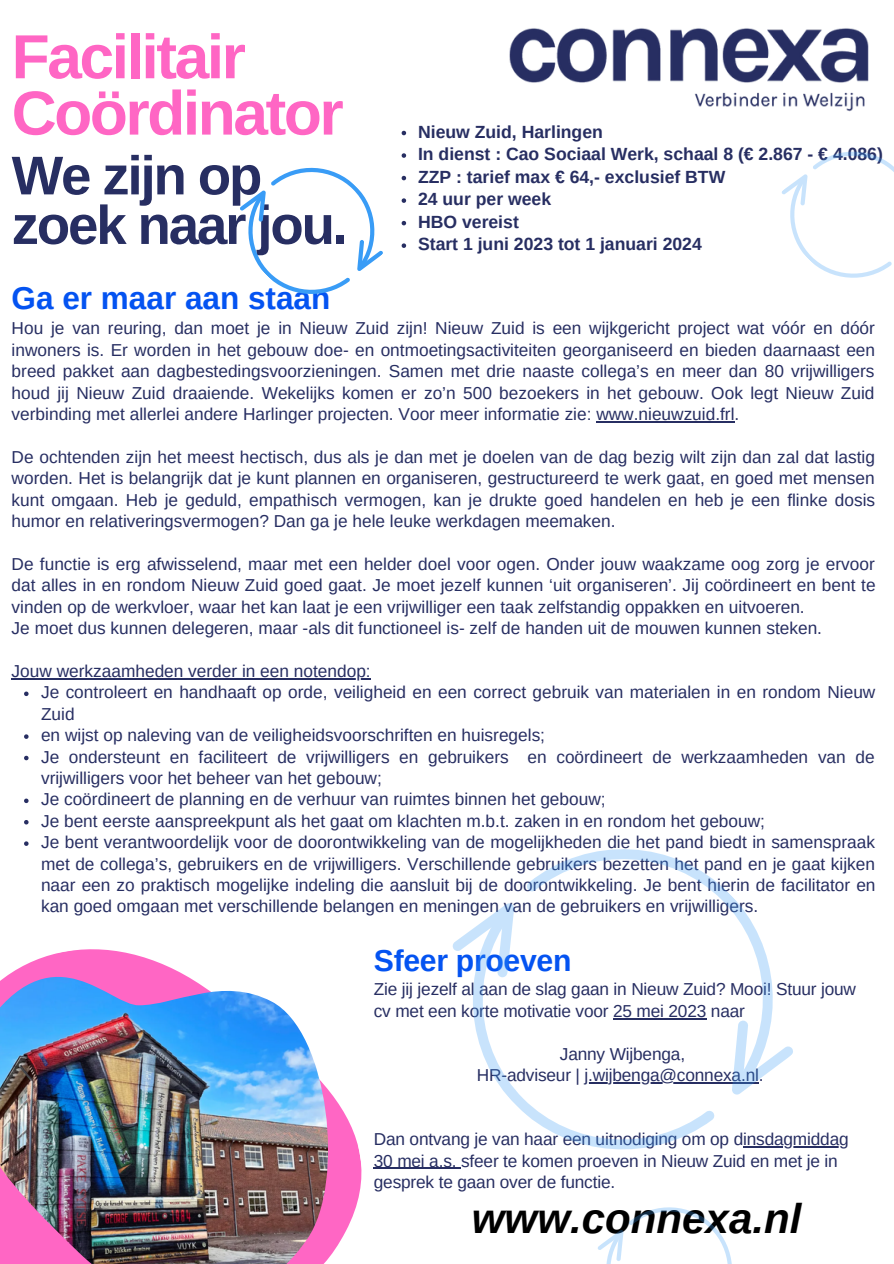
<style>
.page{position:relative;width:894px;height:1264px;background:#fff}
.page>*{position:absolute;margin:0;border:0;box-sizing:border-box;transform-origin:0 0}
.t1{font:700 62.25px/56.2px "Arimo";letter-spacing:-.04em;color:#ff66c4}
.t2{font:700 54.6px/49.5px "Arimo";letter-spacing:-.04em;color:#272e62}
.t3{font:italic 700 42px "Arimo";color:#000}
.t4{font:700 31.5px "Arimo";color:#0453f1}
.t5{font:700 30.15px "Arimo";letter-spacing:-.01em;color:#0453f1}
.t6{font:700 17.55px "Arimo";color:#272e62}
.t7{font:17.25px/21.5px "Arimo";color:#272e62}
</style>
<div class="page">
<img style="left:509px;top:28px;width:360px;height:84px">
<svg style="left:7px;top:949px;width:373px;height:310px"></svg>
<img style="left:0;top:976px;width:328px;height:287px">
<svg style="left:401px;top:131px;width:5px;height:4px"></svg>
<svg style="left:24px;top:691px;width:5px;height:5px"></svg>
<svg style="left:24px;top:734px;width:5px;height:5px"></svg>
<svg style="left:24px;top:755px;width:5px;height:5px"></svg>
<svg style="left:24px;top:798px;width:5px;height:5px"></svg>
<svg style="left:24px;top:820px;width:5px;height:4px"></svg>
<svg style="left:24px;top:841px;width:5px;height:4px"></svg>
<hr style="left:596px;top:421px;width:138px;height:1px;background:#272e62">
<hr style="left:12px;top:678px;width:358px;height:1px;background:#272e62">
<hr style="left:743px;top:1146px;width:105px;height:1px;background:#272e62">
<hr style="left:374px;top:1167px;width:87px;height:1px;background:#272e62">
<svg style="left:240px;top:153px;width:166px;height:141px"></svg>
<svg style="left:781px;top:151px;width:112px;height:127px"></svg>
<svg style="left:597px;top:1210px;width:135px;height:53px"></svg>
<svg style="left:411px;top:905px;width:304px;height:305px"></svg>
<svg style="left:524px;top:849px;width:269px;height:247px"></svg>
<p class="t1" style="left:12px;top:29px;width:333px">Facilitair<br>Coördinator</p>
<p class="t2" style="left:12px;top:151px;width:337px">We zijn op zoek naar jou.</p>
<p class="t6" style="left:418px;top:122px;width:186px">Nieuw Zuid, Harlingen</p>
<p class="t6" style="left:418px;top:144px;width:466px">In dienst : Cao Sociaal Werk, schaal 8 (€ 2.867 - € 4.086)</p>
<p class="t6" style="left:418px;top:167px;width:308px">ZZP : tarief max € 64,- exclusief BTW</p>
<p class="t6" style="left:418px;top:189px;width:134px">24 uur per week</p>
<p class="t6" style="left:418px;top:212px;width:102px">HBO vereist</p>
<p class="t6" style="left:418px;top:234px;width:285px">Start 1 juni 2023 tot 1 januari 2024</p>
<p class="t4" style="left:12px;top:280px;width:320px">Ga er maar aan staan</p>
<p class="t7" style="left:12px;top:318px;width:864px;text-align:justify">Hou je van reuring, dan moet je in Nieuw Zuid zijn! Nieuw Zuid is een wijkgericht project wat vóór en dóór inwoners is. Er worden in het gebouw doe- en ontmoetingsactiviteiten georganiseerd en bieden daarnaast een breed pakket aan dagbestedingsvoorzieningen. Samen met drie naaste collega’s en meer dan 80 vrijwilligers houd jij Nieuw Zuid draaiende. Wekelijks komen er zo’n 500 bezoekers in het gebouw. Ook legt Nieuw Zuid verbinding met allerlei andere Harlinger projecten. Voor meer informatie zie: www.nieuwzuid.frl.</p>
<p class="t7" style="left:12px;top:446px;width:864px;text-align:justify">De ochtenden zijn het meest hectisch, dus als je dan met je doelen van de dag bezig wilt zijn dan zal dat lastig worden. Het is belangrijk dat je kunt plannen en organiseren, gestructureerd te werk gaat, en goed met mensen kunt omgaan. Heb je geduld, empathisch vermogen, kan je drukte goed handelen en heb je een flinke dosis humor en relativeringsvermogen? Dan ga je hele leuke werkdagen meemaken.</p>
<p class="t7" style="left:12px;top:553px;width:865px;text-align:justify">De functie is erg afwisselend, maar met een helder doel voor ogen. Onder jouw waakzame oog zorg je ervoor dat alles in en rondom Nieuw Zuid goed gaat. Je moet jezelf kunnen ‘uit organiseren’. Jij coördineert en bent te vinden op de werkvloer, waar het kan laat je een vrijwilliger een taak zelfstandig oppakken en uitvoeren.</p>
<p class="t7" style="left:12px;top:617px;width:811px">Je moet dus kunnen delegeren, maar -als dit functioneel is- zelf de handen uit de mouwen kunnen steken.</p>
<p class="t7" style="left:12px;top:660px;width:360px">Jouw werkzaamheden verder in een notendop:</p>
<p class="t7" style="left:41px;top:681px;width:835px">Je controleert en handhaaft op orde, veiligheid en een correct gebruik van materialen in en rondom Nieuw<br>Zuid</p>
<p class="t7" style="left:41px;top:724px;width:505px">en wijst op naleving van de veiligheidsvoorschriften en huisregels;</p>
<p class="t7" style="left:41px;top:745px;width:835px">Je ondersteunt en faciliteert de vrijwilligers en gebruikers en coördineert de werkzaamheden van de vrijwilligers voor het beheer van het gebouw;</p>
<p class="t7" style="left:41px;top:788px;width:566px">Je coördineert de planning en de verhuur van ruimtes binnen het gebouw;</p>
<p class="t7" style="left:41px;top:810px;width:725px">Je bent eerste aanspreekpunt als het gaat om klachten m.b.t. zaken in en rondom het gebouw;</p>
<p class="t7" style="left:41px;top:831px;width:835px;text-align:justify">Je bent verantwoordelijk voor de doorontwikkeling van de mogelijkheden die het pand biedt in samenspraak met de collega’s, gebruikers en de vrijwilligers. Verschillende gebruikers bezetten het pand en je gaat kijken naar een zo praktisch mogelijke indeling die aansluit bij de doorontwikkeling. Je bent hierin de facilitator en kan goed omgaan met verschillende belangen en meningen van de gebruikers en vrijwilligers.</p>
<p class="t5" style="left:374px;top:943px;width:199px">Sfeer proeven</p>
<p class="t7" style="left:374px;top:978px;width:483px">Zie jij jezelf al aan de slag gaan in Nieuw Zuid? Mooi! Stuur jouw cv met een korte motivatie voor 25 mei 2023 naar</p>
<p class="t7" style="left:559px;top:1042px;width:127px">Janny Wijbenga,</p>
<p class="t7" style="left:476px;top:1064px;width:288px">HR-adviseur | j.wijbenga@connexa.nl.</p>
<p class="t7" style="left:374px;top:1128px;width:476px">Dan ontvang je van haar een uitnodiging om op dinsdagmiddag<br>30 mei a.s. sfeer te komen proeven in Nieuw Zuid en met je in gesprek te gaan over de functie.</p>
<p class="t3" style="left:472px;top:1194px;width:331px">www.connexa.nl</p>
</div>
